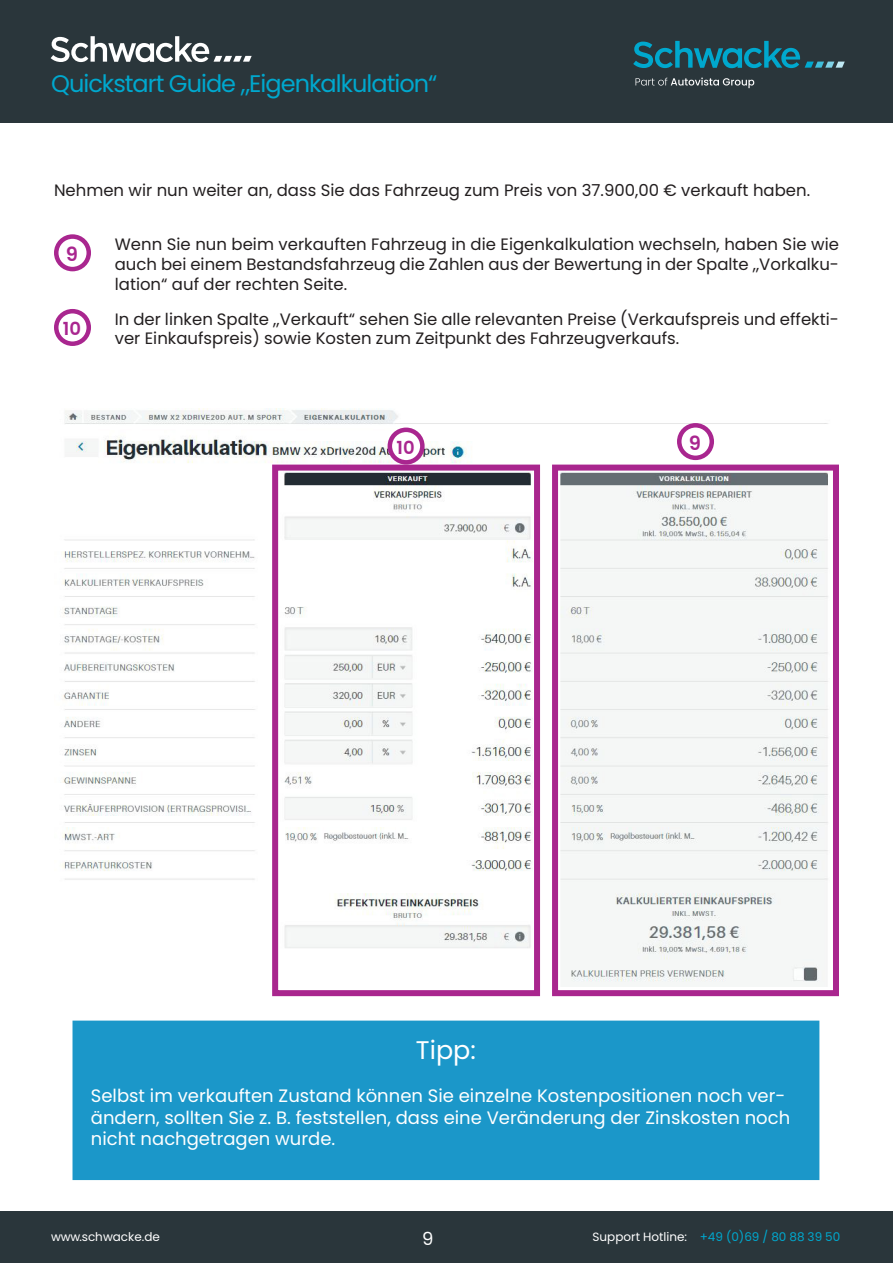
<style>
.page{position:relative;width:893px;height:1263px;background:#fff}
.page>*{position:absolute;margin:0;border:0;box-sizing:border-box;transform-origin:0 0}
.t1{font:25.5px "Poppins";color:#fff}
.t2{font:24px "Poppins";letter-spacing:-.04em;color:#00a8ce}
.t3{font:600 19.5px "Poppins";color:#a9268f}
.t4{font:18px/21.6px "Poppins";color:#fff}
.t5{font:600 18px "Poppins";color:#a9268f}
.t6{font:16.5px/19.8px "Poppins";color:#231f20;text-align:justify}
.t7{font:12px "Poppins";color:#00a8ce}
.t8{font:12px "Poppins";color:#fff}
.s1{color:#fff}
</style>
<div class="page">
<div style="left:0;top:0;width:893px;height:122px;background:#2a363b"></div>
<svg style="left:633px;top:41px;width:212px;height:27px"></svg>
<svg style="left:635px;top:78px;width:119px;height:10px"></svg>
<div style="left:0;top:1211px;width:893px;height:52px;background:#2a363b"></div>
<svg style="left:51px;top:36px;width:201px;height:26px"></svg>
<div style="left:73px;top:1020px;width:746px;height:160px;background:#1b97c9;border:2px solid #1b97c9"></div>
<img style="left:62px;top:408px;width:777px;height:589px">
<div style="left:272px;top:465px;width:268px;height:531px;border:6px solid #a9268e"></div>
<div style="left:54px;top:234px;width:37px;height:37px;border:4px solid #a9268f;border-radius:50%"></div>
<svg style="left:679px;top:425px;width:33px;height:33px"></svg>
<div style="left:677px;top:423px;width:37px;height:37px;border:4px solid #a9268f;border-radius:50%"></div>
<div style="left:54px;top:309px;width:37px;height:37px;border:4px solid #a9268f;border-radius:50%"></div>
<div style="left:552px;top:465px;width:287px;height:531px;border:6px solid #a9268e"></div>
<svg style="left:390px;top:430px;width:32px;height:32px"></svg>
<div style="left:388px;top:428px;width:37px;height:37px;border:4px solid #a9268f;border-radius:50%"></div>
<h2 class="t2" style="left:51px;top:70px;width:388px">Quickstart Guide „Eigenkalkulation“</h2>
<p class="t6" style="left:54px;top:180px;width:758px">Nehmen wir nun weiter an, dass Sie das Fahrzeug zum Preis von 37.900,00 € verkauft haben.</p>
<p class="t3" style="left:66px;top:243px;width:14px">9</p>
<p class="t6" style="left:115px;top:234px;width:726px">Wenn Sie nun beim verkauften Fahrzeug in die Eigenkalkulation wechseln, haben Sie wie auch bei einem Bestandsfahrzeug die Zahlen aus der Bewertung in der Spalte „Vorkalku&shy;lation“ auf der rechten Seite.</p>
<p class="t5" style="left:63px;top:319px;width:20px">10</p>
<p class="t6" style="left:115px;top:309px;width:726px">In der linken Spalte „Verkauft“ sehen Sie alle relevanten Preise (Verkaufspreis und effekti&shy;ver Einkaufspreis) sowie Kosten zum Zeitpunkt des Fahrzeugverkaufs.</p>
<p class="t5" style="left:396px;top:437px;width:20px">10</p>
<p class="t3" style="left:689px;top:431px;width:14px">9</p>
<p class="t1" style="left:416px;top:1035px;width:61px">Tipp:</p>
<p class="t4" style="left:91px;top:1085px;width:701px">Selbst im verkauften Zustand können Sie einzelne Kostenpositionen noch ver&shy;ändern, sollten Sie z. B. feststellen, dass eine Veränderung der Zinskosten noch nicht nachgetragen wurde.</p>
<p class="t8" style="left:51px;top:1229px;width:110px">www.schwacke.de</p>
<p class="t7" style="left:593px;top:1229px;width:249px"><span class="s1">Support Hotline:</span> +49 (0)69 / 80 88 39 50</p>
<p class="t4" style="left:422px;top:1228px;width:13px">9</p>
</div>
